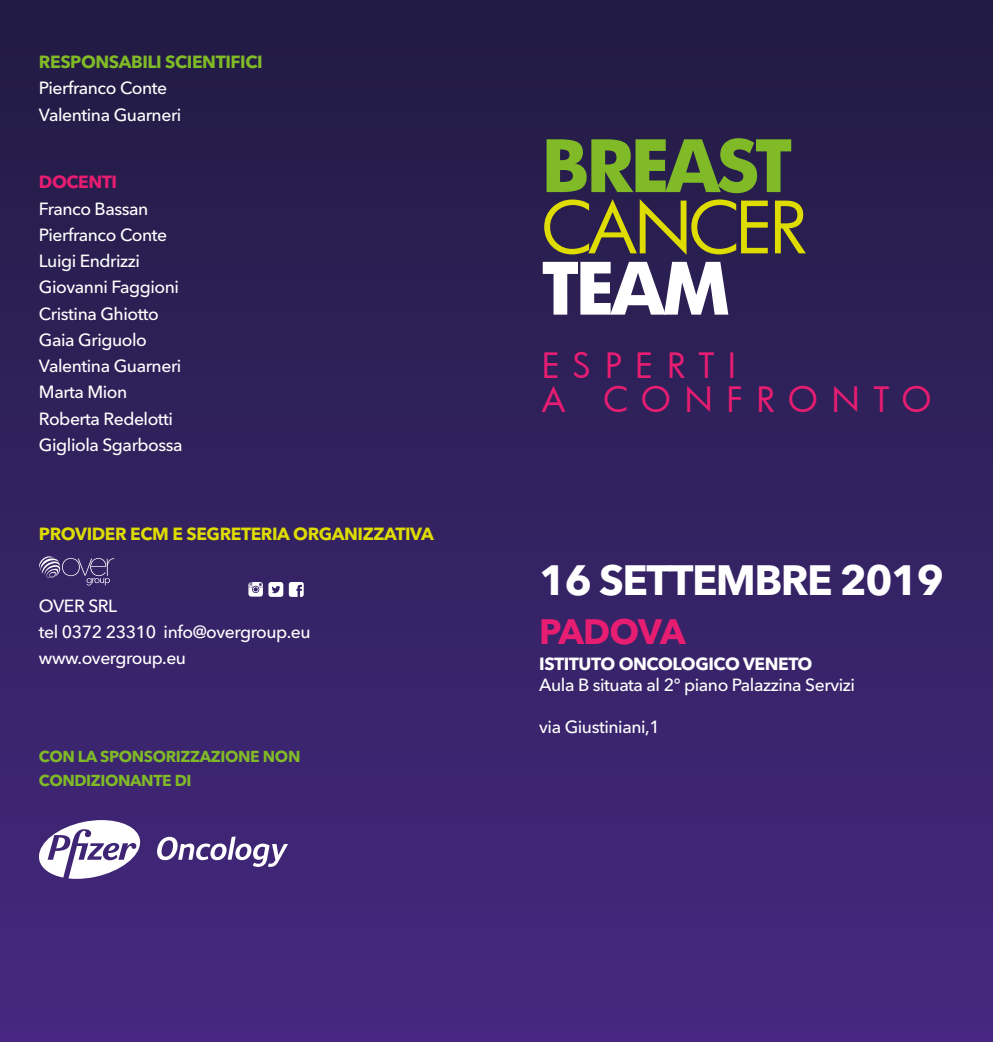
<style>
.page{position:relative;width:993px;height:1042px;background:#fff}
.page>*{position:absolute;margin:0;border:0;box-sizing:border-box;transform-origin:0 0}
.t1{font:700 70px "Futura";letter-spacing:-.05em;color:#80ba27}
.t2{font:70px "Futura";letter-spacing:-.05em;color:#dedc00}
.t3{font:700 70px "Futura";color:#fff}
.t4{font:700 42px "Avenir Next LT Pro";letter-spacing:-.04em;color:#fff}
.t5{font:700 35px "Avenir Next LT Pro";letter-spacing:-.035em;color:#e71d72}
.t6{font:34.12px/33.8px "Futura";letter-spacing:.395em;color:#e71d72}
.t7{font:500 17.5px/26.2px "Avenir Next LT Pro";letter-spacing:-.025em;color:#fff}
.t8{font:700 17.5px "Avenir Next LT Pro";letter-spacing:-.025em;color:#dedc00}
.t9{font:700 17.5px "Avenir Next LT Pro";letter-spacing:-.025em;color:#fff}
.t10{font:700 17.5px "Avenir Next LT Pro";letter-spacing:-.025em;color:#80ba27}
.t11{font:700 17.5px "Avenir Next LT Pro";letter-spacing:-.025em;color:#e71d72}
.t12{font:700 15.75px/24.5px "Avenir Next LT Pro";letter-spacing:-.025em;color:#80ba27}
</style>
<div class="page">
<div style="left:0;top:0;width:992px;height:1042px;background:linear-gradient(to bottom,#211b42,#462881)"></div>
<svg style="left:289px;top:582px;width:14px;height:15px"></svg>
<svg style="left:248px;top:582px;width:35px;height:15px"></svg>
<svg style="left:39px;top:555px;width:75px;height:30px;background:#53437b"></svg>
<svg style="left:39px;top:820px;width:101px;height:59px"></svg>
<svg style="left:157px;top:836px;width:131px;height:31px"></svg>
<p class="t10" style="left:39px;top:51px;width:225px">RESPONSABILI SCIENTIFICI</p>
<p class="t7" style="left:39px;top:75px;width:144px">Pierfranco Conte<br>Valentina Guarneri</p>
<p class="t11" style="left:39px;top:172px;width:80px">DOCENTI</p>
<p class="t7" style="left:39px;top:195px;width:145px">Franco Bassan<br>Pierfranco Conte<br>Luigi Endrizzi<br>Giovanni Faggioni<br>Cristina Ghiotto<br>Gaia Griguolo<br>Valentina Guarneri<br>Marta Mion<br>Roberta Redelotti<br>Gigliola Sgarbossa</p>
<p class="t8" style="left:39px;top:523px;width:396px">PROVIDER ECM E SEGRETERIA ORGANIZZATIVA</p>
<p class="t7" style="left:39px;top:592px;width:273px">OVER SRL<br>tel 0372 23310 info@overgroup.eu www.overgroup.eu</p>
<p class="t12" style="left:39px;top:743px;width:263px">CON LA SPONSORIZZAZIONE NON<br>CONDIZIONANTE DI</p>
<h1 class="t1" style="left:541px;top:117px;width:252px">BREAST</h1>
<h1 class="t2" style="left:541px;top:180px;width:267px">CANCER</h1>
<h1 class="t3" style="left:541px;top:239px;width:190px">TEAM</h1>
<h3 class="t6" style="left:541px;top:348px;width:391px">ESPERTI<br>A CONFRONTO</h3>
<h2 class="t4" style="left:539px;top:555px;width:406px">16 SETTEMBRE 2019</h2>
<h3 class="t5" style="left:539px;top:610px;width:148px">PADOVA</h3>
<p class="t9" style="left:539px;top:653px;width:275px">ISTITUTO ONCOLOGICO VENETO</p>
<p class="t7" style="left:539px;top:672px;width:317px">Aula B situata al 2° piano Palazzina Servizi</p>
<p class="t7" style="left:539px;top:714px;width:122px">via Giustiniani,1</p>
</div>
